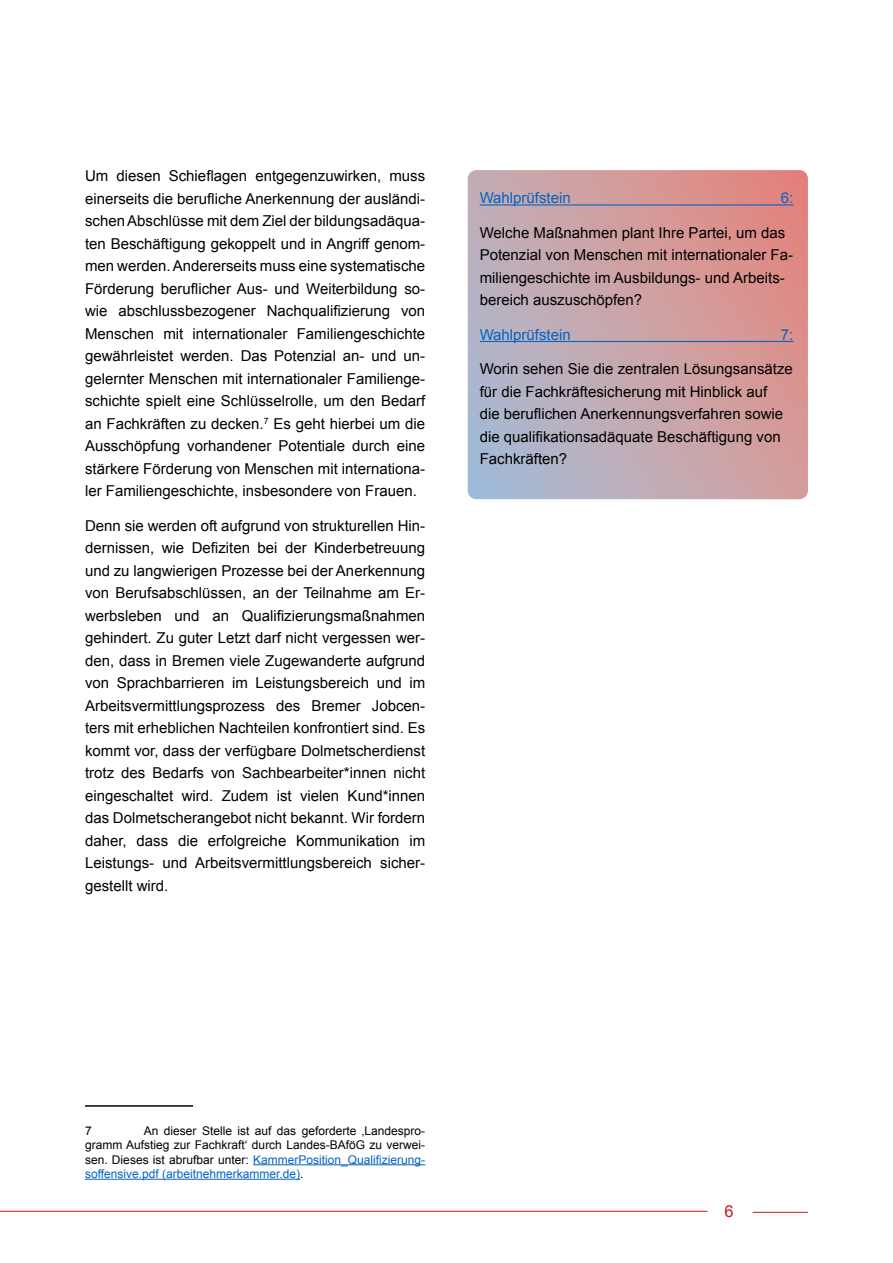
<style>
.page{position:relative;width:893px;height:1263px;background:#fff}
.page>*{position:absolute;margin:0;border:0;box-sizing:border-box;transform-origin:0 0}
.t1{font:16.5px "Arial";color:#cd1719}
.t2{font:15px/22.5px "Arial";color:#000}
.t3{font:15px "Arial";color:#0563c1}
.t4{font:12px/14.4px "Arial";color:#000;text-align:justify}
.s1{color:#0563c1}
</style>
<div class="page">
<hr style="left:753px;top:1212px;width:55px;height:1px;background:#cd1719">
<hr style="left:0;top:1211px;width:707px;height:1px;background:#cd1719">
<svg style="left:468px;top:170px;width:340px;height:329px;background:#c8a2a8"></svg>
<hr style="left:480px;top:204px;width:313px;height:1px;background:#0563c1">
<hr style="left:480px;top:341px;width:313px;height:1px;background:#0563c1">
<hr style="left:85px;top:1105px;width:108px;height:2px;background:#000">
<hr style="left:253px;top:1164px;width:172px;height:1px;background:#0563c1">
<hr style="left:85px;top:1179px;width:215px;height:1px;background:#0563c1">
<p class="t2" style="left:85px;top:165px;width:342px;text-align:justify">Um diesen Schieflagen entgegenzuwirken, muss einerseits die berufliche Anerkennung der ausländi&shy;schen Abschlüsse mit dem Ziel der bildungsadäqua&shy;ten Beschäftigung gekoppelt und in Angriff genom&shy;men werden. Andererseits muss eine systematische Förderung beruflicher Aus- und Weiterbildung so&shy;wie abschlussbezogener Nachqualifizierung von Menschen mit internationaler Familiengeschichte gewährleistet werden. Das Potenzial an- und un&shy;gelernter Menschen mit internationaler Familienge&shy;schichte spielt eine Schlüsselrolle, um den Bedarf an Fachkräften zu decken.<sup>7</sup> Es geht hierbei um die Ausschöpfung vorhandener Potentiale durch eine stärkere Förderung von Menschen mit internationa&shy;ler Familiengeschichte, insbesondere von Frauen.</p>
<p class="t2" style="left:85px;top:514px;width:342px;text-align:justify">Denn sie werden oft aufgrund von strukturellen Hin&shy;dernissen, wie Defiziten bei der Kinderbetreuung und zu langwierigen Prozesse bei der Anerkennung von Berufsabschlüssen, an der Teilnahme am Er&shy;werbsleben und an Qualifizierungsmaßnahmen gehindert. Zu guter Letzt darf nicht vergessen wer&shy;den, dass in Bremen viele Zugewanderte aufgrund von Sprachbarrieren im Leistungsbereich und im Arbeitsvermittlungsprozess des Bremer Jobcen&shy;ters mit erheblichen Nachteilen konfrontiert sind. Es kommt vor, dass der verfügbare Dolmetscherdienst trotz des Bedarfs von Sachbearbeiter*innen nicht eingeschaltet wird. Zudem ist vielen Kund*innen das Dolmetscherangebot nicht bekannt. Wir fordern daher, dass die erfolgreiche Kommunikation im Leistungs- und Arbeitsvermittlungsbereich sicher&shy;gestellt wird.</p>
<p class="t3" style="left:480px;top:190px;width:93px">Wahlprüfstein</p>
<p class="t3" style="left:781px;top:190px;width:14px">6:</p>
<p class="t2" style="left:480px;top:221px;width:315px">Welche Maßnahmen plant Ihre Partei, um das Potenzial von Menschen mit internationaler Fa&shy;miliengeschichte im Ausbildungs- und Arbeits&shy;bereich auszuschöpfen?</p>
<p class="t3" style="left:480px;top:326px;width:93px">Wahlprüfstein</p>
<p class="t3" style="left:781px;top:326px;width:14px">7:</p>
<p class="t2" style="left:480px;top:358px;width:315px">Worin sehen Sie die zentralen Lösungsansätze für die Fachkräftesicherung mit Hinblick auf<br>die beruflichen Anerkennungsverfahren sowie die qualifikationsadäquate Beschäftigung von Fachkräften?</p>
<p class="t4" style="left:85px;top:1123px;width:342px;text-indent:59px">An dieser Stelle ist auf das geforderte ‚Landespro&shy;gramm Aufstieg zur Fachkraft‘ durch Landes-BAföG zu verwei&shy;sen. Dieses ist abrufbar unter: <span class="s1">KammerPosition_Qualifizierung&shy;soffensive.pdf (arbeitnehmerkammer.de)</span>.</p>
<p class="t4" style="left:85px;top:1123px;width:8px">7</p>
<p class="t1" style="left:724px;top:1201px;width:11px">6</p>
</div>
